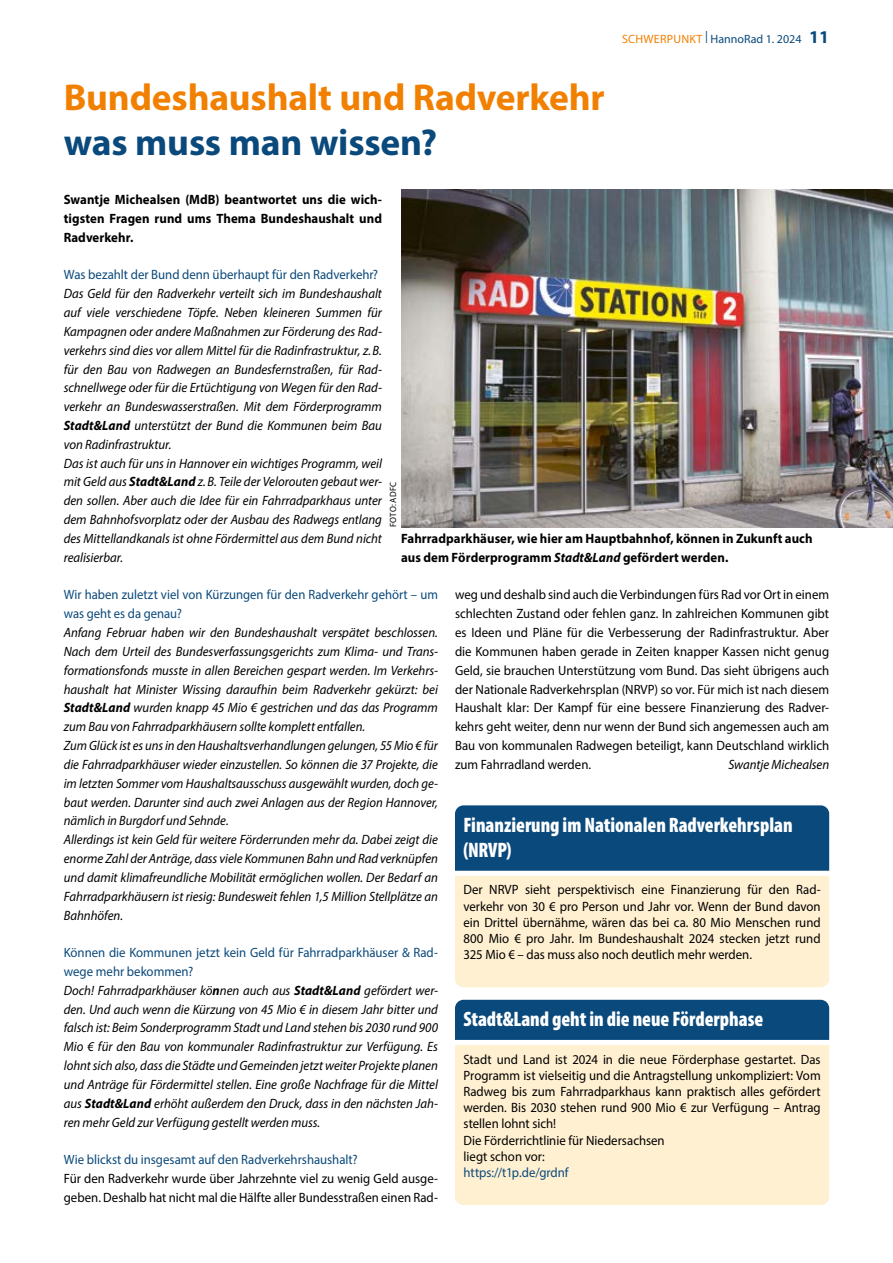
<style>
.page{position:relative;width:893px;height:1263px;background:#fff}
.page>*{position:absolute;margin:0;border:0;box-sizing:border-box;transform-origin:0 0}
._2_Head_Orange_25pt{font:700 37.5px/45px "Myriad Pro";letter-spacing:-.005em;color:#f28000}
.Überschrift_Fließkasten{font:900 condensed 21px/25.2px "Myriad Pro";color:#fff;scale:.95 1}
.HannoRad_Grundtext{font:italic 13.5px/18.9px "Myriad Pro";color:#000;text-align:justify;scale:.95 1}
.HannoRad_Grundtext-2{font:13.5px/18.9px "Myriad Pro";color:#000;scale:.95 1}
._03_Fliesskasten{font:13.5px/16.2px "Myriad Pro";color:#000;text-align:justify;scale:.95 1}
.HannoRad_Grundtext-3{font:italic 13.5px/18.9px "Myriad Pro";color:#000;text-align:justify;scale:.94 1}
.HannoRad_Grundtext-4{font:13.5px/18.9px "Myriad Pro";color:#0a497b;scale:.95 1}
.BU_9pt_Bold{font:700 13.5px/18.9px "Myriad Pro";letter-spacing:.005em;color:#000;scale:.95 1}
.HannoRad_Grundtext-5{font:700 13.5px/18.9px "Myriad Pro";letter-spacing:.005em;color:#000;text-align:justify;scale:.95 1}
.HannoRad_Grundtext-6{font:13.5px/18.9px "Myriad Pro";color:#0a497b;scale:.94 1}
._03_Fliesskasten-2{font:13.5px "Myriad Pro";letter-spacing:-.005em;color:#0a497b;scale:.95 1}
.t1{font:12px "Myriad Pro";letter-spacing:.015em;color:#0a497b}
.Fotozeile{font:9px "Myriad Pro";letter-spacing:.025em;color:#000;scale:.95 1}
.s1{color:#0a497b}
.s2{color:#f28000}
.s3{font-weight:700;font-size:18px}
.s4{font-weight:700}
.s5{font-style:italic}
.s6{color:#fff0d1}
</style>
<div class="page">
<svg style="left:455px;top:805px;width:374px;height:182px;background:#a7b4b3"></svg>
<svg style="left:455px;top:1000px;width:374px;height:205px;background:#cfcfc1"></svg>
<img style="left:401px;top:189px;width:492px;height:338px">
<p class="_2_Head_Orange_25pt" style="left:64px;top:74px;width:542px">Bundeshaushalt und Radverkehr <span class="s1">was muss man wissen?</span></p>
<p class="t1" style="left:622px;top:31px;width:209px"><span class="s2">SCHWERPUNKT</span> | HannoRad 1. 2024 <span class="s3">11</span></p>
<p class="HannoRad_Grundtext-5" style="left:64px;top:190px;width:336px">Swantje Michealsen (MdB) beantwortet uns die wich&shy;tigsten Fragen rund ums Thema Bundeshaushalt und Radverkehr.</p>
<p class="HannoRad_Grundtext-4" style="left:64px;top:265px;width:332px">Was bezahlt der Bund denn überhaupt für den Radverkehr?</p>
<p class="HannoRad_Grundtext" style="left:64px;top:284px;width:336px">Das Geld für den Radverkehr verteilt sich im Bundeshaushalt auf viele verschiedene Töpfe. Neben kleineren Summen für Kampagnen oder andere Maßnahmen zur Förderung des Rad&shy;verkehrs sind dies vor allem Mittel für die Radinfrastruktur, z.B. für den Bau von Radwegen an Bundesfernstraßen, für Rad&shy;schnellwege oder für die Ertüchtigung von Wegen für den Rad&shy;verkehr an Bundeswasserstraßen. Mit dem Förderprogramm <span class="s4">Stadt&amp;Land</span> unterstützt der Bund die Kommunen beim Bau von Radinfrastruktur.</p>
<p class="HannoRad_Grundtext" style="left:64px;top:453px;width:336px">Das ist auch für uns in Hannover ein wichtiges Programm, weil mit Geld aus <span class="s4">Stadt&amp;Land</span> z.B. Teile der Velorouten gebaut wer&shy;den sollen. Aber auch die Idee für ein Fahrradparkhaus unter dem Bahnhofsvorplatz oder der Ausbau des Radwegs entlang des Mittellandkanals ist ohne Fördermittel aus dem Bund nicht realisierbar.</p>
<p class="HannoRad_Grundtext-6" style="left:64px;top:585px;width:400px">Wir haben zuletzt viel von Kürzungen für den Radverkehr gehört – um was geht es da genau?</p>
<p class="HannoRad_Grundtext" style="left:64px;top:623px;width:395px">Anfang Februar haben wir den Bundeshaushalt verspätet beschlossen.<br>Nach dem Urteil des Bundesverfassungsgerichts zum Klima- und Trans&shy;formationsfonds musste in allen Bereichen gespart werden. Im Verkehrs&shy;haushalt hat Minister Wissing daraufhin beim Radverkehr gekürzt: bei <span class="s4">Stadt&amp;Land</span> wurden knapp 45 Mio € gestrichen und das das Programm zum Bau von Fahrradparkhäusern sollte komplett entfallen.</p>
<p class="HannoRad_Grundtext-3" style="left:64px;top:736px;width:400px">Zum Glück ist es uns in den Haushaltsverhandlungen gelungen, 55 Mio € für die Fahrradparkhäuser wieder einzustellen. So können die 37 Projekte, die im letzten Sommer vom Haushaltsausschuss ausgewählt wurden, doch ge&shy;baut werden. Darunter sind auch zwei Anlagen aus der Region Hannover, nämlich in Burgdorf und Sehnde.</p>
<p class="HannoRad_Grundtext" style="left:64px;top:830px;width:395px">Allerdings ist kein Geld für weitere Förderrunden mehr da. Dabei zeigt die enorme Zahl der Anträge, dass viele Kommunen Bahn und Rad verknüpfen und damit klimafreundliche Mobilität ermöglichen wollen. Der Bedarf an Fahrradparkhäusern ist riesig: Bundesweit fehlen 1,5 Million Stellplätze an Bahnhöfen.</p>
<p class="HannoRad_Grundtext-4" style="left:64px;top:943px;width:395px">Können die Kommunen jetzt kein Geld für Fahrradparkhäuser &amp; Rad&shy;wege mehr bekommen?</p>
<p class="HannoRad_Grundtext" style="left:64px;top:981px;width:395px">Doch! Fahrradparkhäuser kö<span class="s4">n</span>nen auch aus <span class="s4">Stadt&amp;Land</span> gefördert wer&shy;den. Und auch wenn die Kürzung von 45 Mio € in diesem Jahr bitter und falsch ist: Beim Sonderprogramm Stadt und Land stehen bis 2030 rund 900<br>Mio € für den Bau von kommunaler Radinfrastruktur zur Verfügung. Es lohnt sich also, dass die Städte und Gemeinden jetzt weiter Projekte planen und Anträge für Fördermittel stellen. Eine große Nachfrage für die Mittel aus <span class="s4">Stadt&amp;Land</span> erhöht außerdem den Druck, dass in den nächsten Jah&shy;ren mehr Geld zur Verfügung gestellt werden muss.</p>
<p class="HannoRad_Grundtext-4" style="left:64px;top:1150px;width:311px">Wie blickst du insgesamt auf den Radverkehrshaushalt?</p>
<p class="HannoRad_Grundtext-2" style="left:64px;top:1169px;width:395px">Für den Radverkehr wurde über Jahrzehnte viel zu wenig Geld ausge&shy;geben. Deshalb hat nicht mal die Hälfte aller Bundesstraßen einen Rad-</p>
<p class="Fotozeile" style="left:387px;top:527px;width:49px;rotate:-90deg">FOTO: ADFC</p>
<p class="BU_9pt_Bold" style="left:401px;top:528px;width:435px">Fahrradparkhäuser, wie hier am Hauptbahnhof, können in Zukunft auch aus dem Förderprogramm <span class="s5">Stadt&amp;Land</span> gefördert werden.</p>
<p class="HannoRad_Grundtext-2" style="left:455px;top:585px;width:395px;text-align:justify">weg und deshalb sind auch die Verbindungen fürs Rad vor Ort in einem schlechten Zustand oder fehlen ganz. In zahlreichen Kommunen gibt es Ideen und Pläne für die Verbesserung der Radinfrastruktur. Aber die Kommunen haben gerade in Zeiten knapper Kassen nicht genug Geld, sie brauchen Unterstützung vom Bund. Das sieht übrigens auch der Nationale Radverkehrsplan (NRVP) so vor. Für mich ist nach diesem Haushalt klar: Der Kampf für eine bessere Finanzierung des Radver&shy;kehrs geht weiter, denn nur wenn der Bund sich angemessen auch am Bau von kommunalen Radwegen beteiligt, kann Deutschland wirklich zum Fahrradland werden.</p>
<p class="HannoRad_Grundtext" style="left:729px;top:755px;width:107px">Swantje Michealsen</p>
<p class="Überschrift_Fließkasten" style="left:463px;top:811px;width:348px">Finanzierung im Nationalen Radverkehrsplan (NRVP)</p>
<p class="_03_Fliesskasten" style="left:463px;top:881px;width:377px">Der NRVP sieht perspektivisch eine Finanzierung für den Rad&shy;verkehr von 30 € pro Person und Jahr vor. Wenn der Bund davon ein Drittel übernähme, wären das bei ca. 80 Mio Menschen rund 800 Mio € pro Jahr. Im Bundeshaushalt 2024 stecken jetzt rund 325 Mio € – das muss also noch deutlich mehr werden.</p>
<p class="Überschrift_Fließkasten" style="left:463px;top:1006px;width:317px">Stadt&amp;Land geht in die neue Förderphase</p>
<p class="_03_Fliesskasten" style="left:463px;top:1051px;width:377px">Stadt und Land ist 2024 in die neue Förderphase gestartet. Das Programm ist vielseitig und die Antragstellung unkompliziert: Vom Radweg bis zum Fahrradparkhaus kann praktisch alles gefördert werden. Bis 2030 stehen rund 900 Mio € zur Verfügung – Antrag stellen lohnt sich!</p>
<p class="_03_Fliesskasten" style="left:463px;top:1132px;width:213px">Die Förderrichtlinie für Niedersachsen</p>
<p class="_03_Fliesskasten" style="left:463px;top:1148px;width:114px">liegt schon vor: <span class="s6">htth</span></p>
<p class="_03_Fliesskasten-2" style="left:463px;top:1164px;width:112px">https://t1p.de/grdnf</p>
</div>
